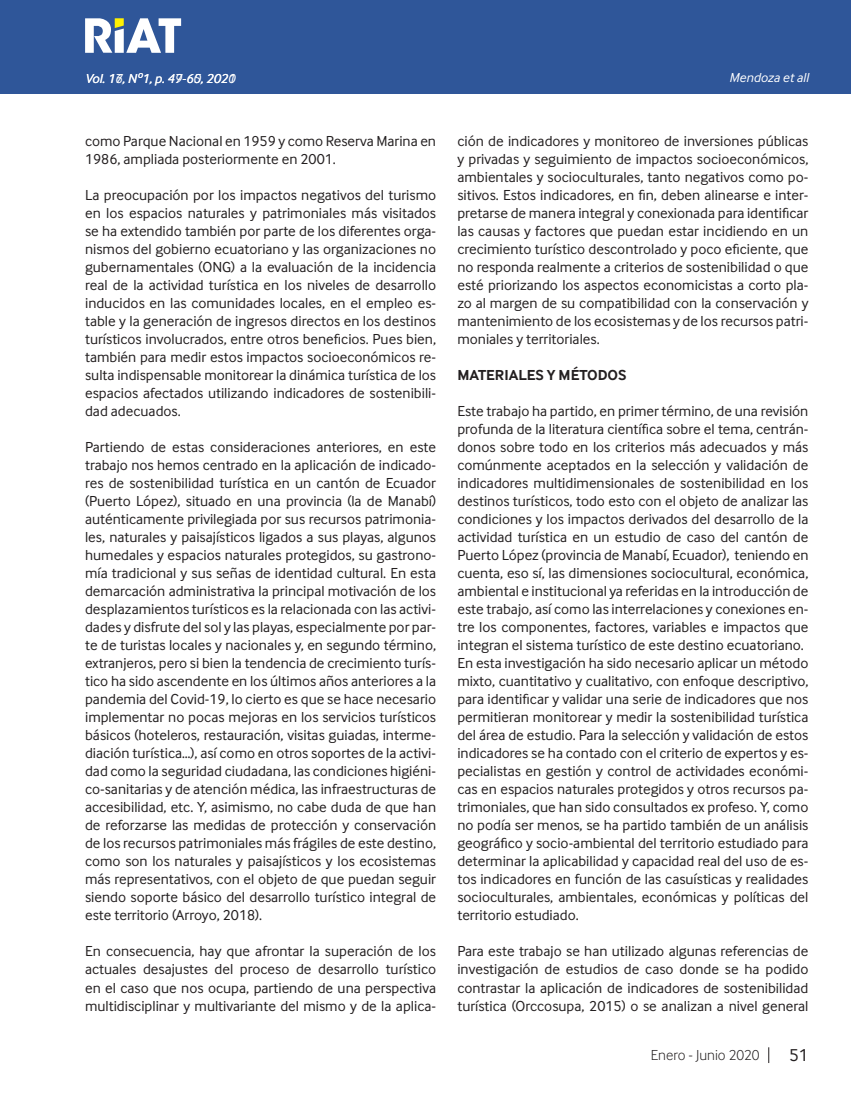
<style>
.page{position:relative;width:851px;height:1106px;background:#fff}
.page>*{position:absolute;margin:0;border:0;box-sizing:border-box;transform-origin:0 0}
.t1{font:18px "Inter Face";color:#231f20}
.Cuerpo_de_Texto{font:15px/18px "Inter Face";color:#231f20;text-align:justify}
.Cuerpo_de_Texto-2{font:700 15px "Inter Face";color:#231f20}
.t2{font:300 15px "Inter Face";color:#231f20}
.Cuño_de_pagina{font:italic 13.5px "Inter Face";color:#fff}
</style>
<div class="page">
<div style="left:0;top:0;width:850px;height:94px;background:#2f5699"></div>
<svg style="left:768px;top:1047px;width:1px;height:16px"></svg>
<svg style="left:85px;top:18px;width:96px;height:35px"></svg>
<p class="Cuño_de_pagina" style="left:85px;top:71px;width:151px">Vol. 17, Nº1, p. 47-60, 2021</p>
<p class="Cuño_de_pagina" style="left:729px;top:70px;width:81px">Mendoza et all</p>
<p class="Cuño_de_pagina" style="left:115px;top:71px;width:9px">6</p>
<p class="Cuño_de_pagina" style="left:174px;top:71px;width:28px">9 5</p>
<p class="Cuño_de_pagina" style="left:228px;top:71px;width:9px">0</p>
<p class="Cuerpo_de_Texto" style="left:85px;top:132px;width:352px">como Parque Nacional en 1959 y como Reserva Marina en<br>1986, ampliada posteriormente en 2001.</p>
<p class="Cuerpo_de_Texto" style="left:85px;top:186px;width:352px">La preocupación por los impactos negativos del turismo en los espacios naturales y patrimoniales más visitados se ha extendido también por parte de los diferentes orga&shy;nismos del gobierno ecuatoriano y las organizaciones no gubernamentales (ONG) a la evaluación de la incidencia real de la actividad turística en los niveles de desarrollo inducidos en las comunidades locales, en el empleo es&shy;table y la generación de ingresos directos en los destinos turísticos involucrados, entre otros beneficios. Pues bien, también para medir estos impactos socioeconómicos re&shy;sulta indispensable monitorear la dinámica turística de los espacios afectados utilizando indicadores de sostenibili&shy;dad adecuados.</p>
<p class="Cuerpo_de_Texto" style="left:85px;top:438px;width:352px">Partiendo de estas consideraciones anteriores, en este trabajo nos hemos centrado en la aplicación de indicado&shy;res de sostenibilidad turística en un cantón de Ecuador (Puerto López), situado en una provincia (la de Manabí) auténticamente privilegiada por sus recursos patrimonia&shy;les, naturales y paisajísticos ligados a sus playas, algunos humedales y espacios naturales protegidos, su gastrono&shy;mía tradicional y sus señas de identidad cultural. En esta demarcación administrativa la principal motivación de los desplazamientos turísticos es la relacionada con las activi&shy;dades y disfrute del sol y las playas, especialmente por par&shy;te de turistas locales y nacionales y, en segundo término, extranjeros, pero si bien la tendencia de crecimiento turís&shy;tico ha sido ascendente en los últimos años anteriores a la pandemia del Covid-19, lo cierto es que se hace necesario implementar no pocas mejoras en los servicios turísticos básicos (hoteleros, restauración, visitas guiadas, interme&shy;diación turística…), así como en otros soportes de la activi&shy;dad como la seguridad ciudadana, las condiciones higiéni&shy;co-sanitarias y de atención médica, las infraestructuras de accesibilidad, etc. Y, asimismo, no cabe duda de que han de reforzarse las medidas de protección y conservación de los recursos patrimoniales más frágiles de este destino, como son los naturales y paisajísticos y los ecosistemas más representativos, con el objeto de que puedan seguir siendo soporte básico del desarrollo turístico integral de este territorio (Arroyo, 2018).</p>
<p class="Cuerpo_de_Texto" style="left:85px;top:942px;width:352px">En consecuencia, hay que afrontar la superación de los actuales desajustes del proceso de desarrollo turístico en el caso que nos ocupa, partiendo de una perspectiva multidisciplinar y multivariante del mismo y de la aplica-</p>
<p class="Cuerpo_de_Texto" style="left:457px;top:132px;width:352px">ción de indicadores y monitoreo de inversiones públicas y privadas y seguimiento de impactos socioeconómicos, ambientales y socioculturales, tanto negativos como po&shy;sitivos. Estos indicadores, en fin, deben alinearse e inter&shy;pretarse de manera integral y conexionada para identificar las causas y factores que puedan estar incidiendo en un crecimiento turístico descontrolado y poco eficiente, que no responda realmente a criterios de sostenibilidad o que esté priorizando los aspectos economicistas a corto pla&shy;zo al margen de su compatibilidad con la conservación y mantenimiento de los ecosistemas y de los recursos patri&shy;moniales y territoriales.</p>
<p class="Cuerpo_de_Texto-2" style="left:457px;top:366px;width:170px">MATERIALES Y MÉTODOS</p>
<p class="Cuerpo_de_Texto" style="left:457px;top:402px;width:352px">Este trabajo ha partido, en primer término, de una revisión profunda de la literatura científica sobre el tema, centrán&shy;donos sobre todo en los criterios más adecuados y más comúnmente aceptados en la selección y validación de indicadores multidimensionales de sostenibilidad en los destinos turísticos, todo esto con el objeto de analizar las condiciones y los impactos derivados del desarrollo de la actividad turística en un estudio de caso del cantón de Puerto López (provincia de Manabí, Ecuador), teniendo en cuenta, eso sí, las dimensiones sociocultural, económica, ambiental e institucional ya referidas en la introducción de este trabajo, así como las interrelaciones y conexiones en&shy;tre los componentes, factores, variables e impactos que integran el sistema turístico de este destino ecuatoriano.</p>
<p class="Cuerpo_de_Texto" style="left:457px;top:654px;width:352px">En esta investigación ha sido necesario aplicar un método mixto, cuantitativo y cualitativo, con enfoque descriptivo, para identificar y validar una serie de indicadores que nos permitieran monitorear y medir la sostenibilidad turística del área de estudio. Para la selección y validación de estos indicadores se ha contado con el criterio de expertos y es&shy;pecialistas en gestión y control de actividades económi&shy;cas en espacios naturales protegidos y otros recursos pa&shy;trimoniales, que han sido consultados ex profeso. Y, como no podía ser menos, se ha partido también de un análisis geográfico y socio-ambiental del territorio estudiado para determinar la aplicabilidad y capacidad real del uso de es&shy;tos indicadores en función de las casuísticas y realidades socioculturales, ambientales, económicas y políticas del territorio estudiado.</p>
<p class="Cuerpo_de_Texto" style="left:457px;top:942px;width:352px">Para este trabajo se han utilizado algunas referencias de investigación de estudios de caso donde se ha podido contrastar la aplicación de indicadores de sostenibilidad turística (Orccosupa, 2015) o se analizan a nivel general</p>
<p class="t2" style="left:651px;top:1046px;width:110px">Enero - Junio 2020</p>
<p class="t1" style="left:789px;top:1045px;width:21px">51</p>
</div>
